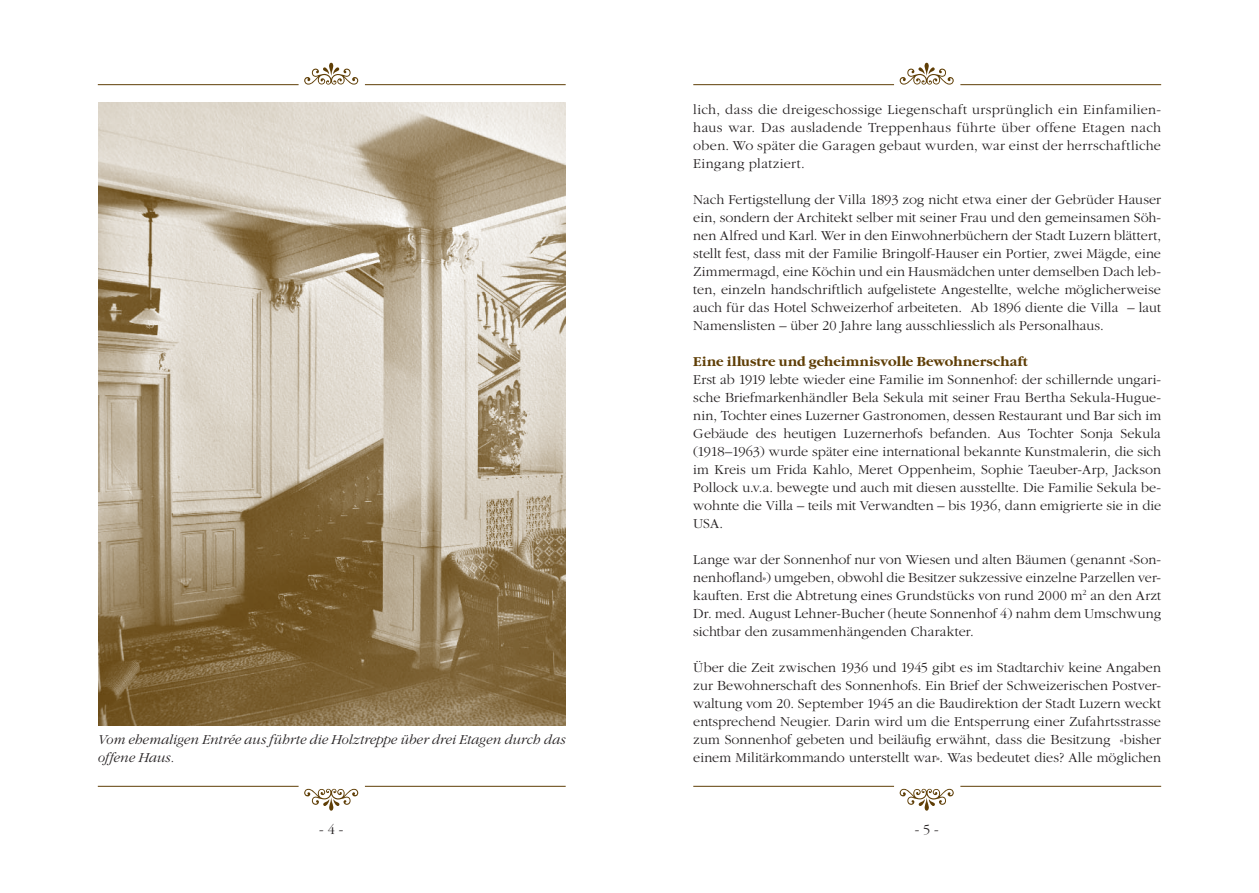
<style>
.page{position:relative;width:1259px;height:893px;background:#fff}
.page>*{position:absolute;margin:0;border:0;box-sizing:border-box;transform-origin:0 0}
.t1{font:54px "Woodtype Ornaments Std";color:#5f3e06}
.t2{font:300 14.25px/18px "Garamond";letter-spacing:.01em;color:#231f20;text-align:justify}
.t3{font:italic 300 14.25px/18px "Garamond";color:#231f20}
.t4{font:700 14.25px "Garamond";letter-spacing:.005em;color:#5f3e06}
</style>
<div class="page">
<hr style="left:98px;top:84px;width:200px;height:1px;background:#5f3e06">
<hr style="left:98px;top:786px;width:200px;height:1px;background:#5f3e06">
<hr style="left:365px;top:84px;width:201px;height:1px;background:#5f3e06">
<hr style="left:365px;top:786px;width:201px;height:1px;background:#5f3e06">
<hr style="left:693px;top:84px;width:201px;height:1px;background:#5f3e06">
<hr style="left:693px;top:786px;width:201px;height:1px;background:#5f3e06">
<hr style="left:960px;top:84px;width:201px;height:1px;background:#5f3e06">
<hr style="left:960px;top:786px;width:201px;height:1px;background:#5f3e06">
<img style="left:98px;top:103px;width:467px;height:623px">
<h1 class="t1" style="left:304px;top:44px;width:55px">•</h1>
<p class="t3" style="left:98px;top:731px;width:469px">Vom ehemaligen Entrée aus führte die Holztreppe über drei Etagen durch das offene Haus.</p>
<h1 class="t1" style="left:358px;top:829px;width:55px;rotate:-180deg">•</h1>
<p class="t2" style="left:319px;top:821px;width:25px">- 4 -</p>
<h1 class="t1" style="left:899px;top:44px;width:55px">•</h1>
<p class="t2" style="left:693px;top:101px;width:469px">lich, dass die dreigeschossige Liegenschaft ursprünglich ein Einfamilien&shy;haus war. Das ausladende Treppenhaus führte über offene Etagen nach oben. Wo später die Garagen gebaut wurden, war einst der herrschaftliche Eingang platziert.</p>
<p class="t2" style="left:693px;top:191px;width:469px">Nach Fertigstellung der Villa 1893 zog nicht etwa einer der Gebrüder Hauser ein, sondern der Architekt selber mit seiner Frau und den gemeinsamen Söh&shy;nen Alfred und Karl. Wer in den Einwohnerbüchern der Stadt Luzern blättert, stellt fest, dass mit der Familie Bringolf-Hauser ein Portier, zwei Mägde, eine Zimmermagd, eine Köchin und ein Hausmädchen unter demselben Dach leb&shy;ten, einzeln handschriftlich aufgelistete Angestellte, welche möglicherweise auch für das Hotel Schweizerhof arbeiteten. Ab 1896 diente die Villa – laut Namenslisten – über 20 Jahre lang ausschliesslich als Personalhaus.</p>
<p class="t4" style="left:693px;top:354px;width:336px">Eine illustre und geheimnisvolle Bewohnerschaft</p>
<p class="t2" style="left:693px;top:371px;width:469px">Erst ab 1919 lebte wieder eine Familie im Sonnenhof: der schillernde ungari&shy;sche Briefmarkenhändler Bela Sekula mit seiner Frau Bertha Sekula-Hugue&shy;nin, Tochter eines Luzerner Gastronomen, dessen Restaurant und Bar sich im Gebäude des heutigen Luzernerhofs befanden. Aus Tochter Sonja Sekula (1918–1963) wurde später eine international bekannte Kunstmalerin, die sich im Kreis um Frida Kahlo, Meret Oppenheim, Sophie Taeuber-Arp, Jackson Pollock u.v.a. bewegte und auch mit diesen ausstellte. Die Familie Sekula be&shy;wohnte die Villa – teils mit Verwandten – bis 1936, dann emigrierte sie in die USA.</p>
<p class="t2" style="left:693px;top:551px;width:469px">Lange war der Sonnenhof nur von Wiesen und alten Bäumen (genannt «Son&shy;nenhofland») umgeben, obwohl die Besitzer sukzessive einzelne Parzellen ver&shy;kauften. Erst die Abtretung eines Grundstücks von rund 2000 m<sup>2</sup> an den Arzt Dr. med. August Lehner-Bucher (heute Sonnenhof 4) nahm dem Umschwung sichtbar den zusammenhängenden Charakter.</p>
<p class="t2" style="left:693px;top:659px;width:469px">Über die Zeit zwischen 1936 und 1945 gibt es im Stadtarchiv keine Angaben zur Bewohnerschaft des Sonnenhofs. Ein Brief der Schweizerischen Postver&shy;waltung vom 20. September 1945 an die Baudirektion der Stadt Luzern weckt entsprechend Neugier. Darin wird um die Entsperrung einer Zufahrtsstrasse zum Sonnenhof gebeten und beiläufig erwähnt, dass die Besitzung «bisher einem Militärkommando unterstellt war». Was bedeutet dies? Alle möglichen</p>
<h1 class="t1" style="left:953px;top:829px;width:55px;rotate:-180deg">•</h1>
<p class="t2" style="left:914px;top:821px;width:25px">- 5 -</p>
</div>
